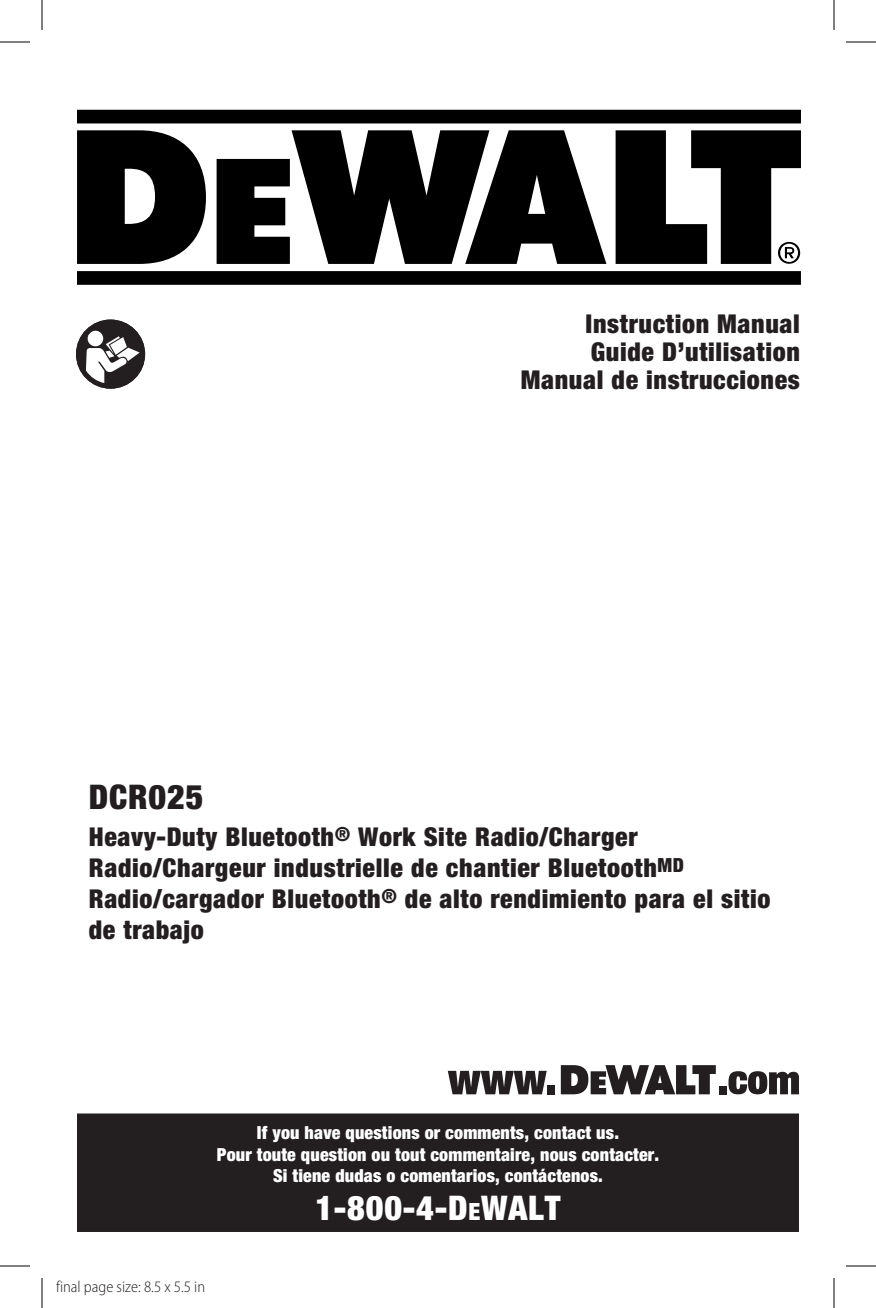
<style>
.page{position:relative;width:876px;height:1308px;background:#fff}
.page>*{position:absolute;margin:0;border:0;box-sizing:border-box;transform-origin:0 0}
.t1{font:900 condensed 34px "Helvetica Neue LT Std";color:#fff}
.t2{font:900 condensed 34px "Helvetica Neue LT Std";letter-spacing:.025em;color:#231f20}
.t3{font:900 condensed 26px/28px "Helvetica Neue LT Std";letter-spacing:.025em;color:#231f20}
.t4{font:900 condensed 18px/21.6px "Helvetica Neue LT Std";letter-spacing:.01em;color:#fff;text-align:center}
.B_-__Base{font:300 semi-condensed 16px "Myriad Pro";color:#231f20}
.s1{font-style:inherit}
.s2{font-size:23.8px}
</style>
<div class="page">
<svg style="left:448px;top:1071px;width:99px;height:23px"></svg>
<div style="left:547px;top:1085px;width:7px;height:9px;background:#231f20"></div>
<div style="left:719px;top:1086px;width:7px;height:8px;background:#231f20"></div>
<svg style="left:728px;top:1071px;width:71px;height:23px"></svg>
<svg style="left:561px;top:1065px;width:155px;height:29px"></svg>
<div style="left:78px;top:1114px;width:720px;height:117px;background:#231f20"></div>
<div style="left:77px;top:1113px;width:722px;height:119px;border:2px solid #231f20"></div>
<svg style="left:76px;top:320px;width:69px;height:69px"></svg>
<svg style="left:77px;top:110px;width:724px;height:175px;fill:#000"></svg>
<hr style="left:0;top:42px;width:30px;height:1px;background:#000">
<hr style="left:846px;top:42px;width:30px;height:1px;background:#000">
<hr style="left:0;top:1266px;width:30px;height:1px;background:#000">
<hr style="left:846px;top:1266px;width:30px;height:1px;background:#000">
<hr style="left:42px;top:0;width:1px;height:30px;background:#000">
<hr style="left:42px;top:1278px;width:1px;height:30px;background:#000">
<hr style="left:834px;top:0;width:1px;height:30px;background:#000">
<hr style="left:834px;top:1278px;width:1px;height:30px;background:#000">
<p class="t3" style="left:521px;top:309px;width:281px;text-align:right">Instruction Manual<br>Guide D’utilisation<br>Manual de instrucciones</p>
<p class="t2" style="left:89px;top:776px;width:116px">DCR025</p>
<p class="t3" style="left:89px;top:821px;width:597px;line-height:31.2px">Heavy-Duty Bluetooth<sup>®</sup> Work Site Radio/Charger<br>Radio/Chargeur industrielle de chantier Bluetooth<sup>MD</sup></p>
<p class="t3" style="left:89px;top:883px;width:683px;line-height:31.2px">Radio/cargador Bluetooth<sup>®</sup> de alto rendimiento para el sitio de trabajo</p>
<p class="t4" style="left:217px;top:1122px;width:444px">If you have questions or comments, contact us.<br>Pour toute question ou tout commentaire, nous contacter.<br>Si tiene dudas o comentarios, contáctenos.</p>
<h1 class="t1" style="left:315px;top:1187px;width:247px">1-800-4-<span class="s1">D</span><span class="s2">e</span><span class="s1">WALT</span></h1>
<p class="B_-__Base" style="left:56px;top:1278px;width:150px">final page size: 8.5 x 5.5 in</p>
</div>
